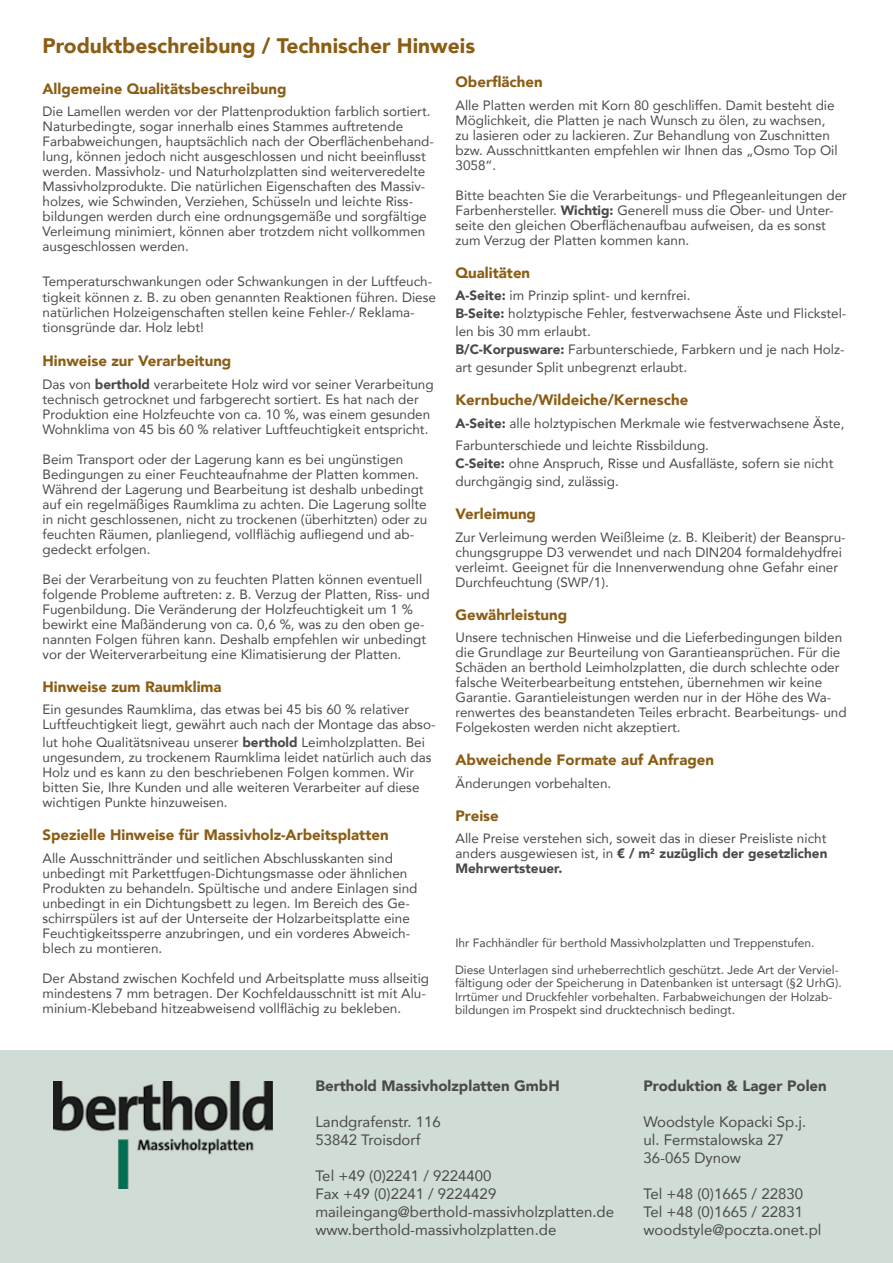
<style>
.page{position:relative;width:893px;height:1263px;background:#fff}
.page>*{position:absolute;margin:0;border:0;box-sizing:border-box;transform-origin:0 0}
.t1{font:900 21px "Avenir";color:#8b5d14}
.t2{font:15px/18px "Avenir";color:#4a4a49}
.t3{font:900 15px "Avenir";color:#8b5d14}
.t4{font:900 15px "Avenir";color:#4a4a49}
.t5{font:13.5px/15px "Avenir";color:#4a4a49}
.t6{font:12px/13.5px "Avenir";color:#4a4a49}
.s1{font-weight:900}
</style>
<div class="page">
<div style="left:0;top:1050px;width:893px;height:213px;background:#d0dcd6"></div>
<img style="left:53px;top:1081px;width:219px;height:107px">
<h1 class="t1" style="left:43px;top:28px;width:434px">Produktbeschreibung / Technischer Hinweis</h1>
<p class="t3" style="left:43px;top:76px;width:245px">Allgemeine Qualitätsbeschreibung</p>
<p class="t5" style="left:43px;top:104px;width:393px">Die Lamellen werden vor der Plattenproduktion farblich sortiert.<br>Naturbedingte, sogar innerhalb eines Stammes auftretende Farbabweichungen, hauptsächlich nach der Oberflächenbehand&shy;lung, können jedoch nicht ausgeschlossen und nicht beeinflusst werden. Massivholz- und Naturholzplatten sind weiterveredelte Massivholzprodukte. Die natürlichen Eigenschaften des Massiv&shy;holzes, wie Schwinden, Verziehen, Schüsseln und leichte Riss&shy;bildungen werden durch eine ordnungsgemäße und sorgfältige Verleimung minimiert, können aber trotzdem nicht vollkommen ausgeschlossen werden.</p>
<p class="t5" style="left:43px;top:273px;width:395px;line-height:15.5px">Temperaturschwankungen oder Schwankungen in der Luftfeuch&shy;tigkeit können z. B. zu oben genannten Reaktionen führen. Diese natürlichen Holzeigenschaften stellen keine Fehler-/ Reklama&shy;tionsgründe dar. Holz lebt!</p>
<p class="t3" style="left:43px;top:348px;width:190px">Hinweise zur Verarbeitung</p>
<p class="t5" style="left:43px;top:376px;width:393px">Das von <span class="s1">berthold</span> verarbeitete Holz wird vor seiner Verarbeitung technisch getrocknet und farbgerecht sortiert. Es hat nach der Produktion eine Holzfeuchte von ca. 10 %, was einem gesunden Wohnklima von 45 bis 60 % relativer Luftfeuchtigkeit entspricht.</p>
<p class="t5" style="left:43px;top:451px;width:386px">Beim Transport oder der Lagerung kann es bei ungünstigen Bedingungen zu einer Feuchteaufnahme der Platten kommen.<br>Während der Lagerung und Bearbeitung ist deshalb unbedingt auf ein regelmäßiges Raumklima zu achten. Die Lagerung sollte in nicht geschlossenen, nicht zu trockenen (überhitzten) oder zu feuchten Räumen, planliegend, vollflächig aufliegend und ab&shy;gedeckt erfolgen.</p>
<p class="t5" style="left:43px;top:571px;width:389px">Bei der Verarbeitung von zu feuchten Platten können eventuell folgende Probleme auftreten: z. B. Verzug der Platten, Riss- und Fugenbildung. Die Veränderung der Holzfeuchtigkeit um 1 % bewirkt eine Maßänderung von ca. 0,6 %, was zu den oben ge&shy;nannten Folgen führen kann. Deshalb empfehlen wir unbedingt vor der Weiterverarbeitung eine Klimatisierung der Platten.</p>
<p class="t3" style="left:43px;top:673px;width:181px">Hinweise zum Raumklima</p>
<p class="t5" style="left:43px;top:701px;width:394px">Ein gesundes Raumklima, das etwas bei 45 bis 60 % relativer<br>Luftfeuchtigkeit liegt, gewährt auch nach der Montage das abso-</p>
<p class="t5" style="left:43px;top:734px;width:390px">lut hohe Qualitätsniveau unserer <span class="s1">berthold</span> Leimholzplatten. Bei ungesundem, zu trockenem Raumklima leidet natürlich auch das Holz und es kann zu den beschriebenen Folgen kommen. Wir bitten Sie, Ihre Kunden und alle weiteren Verarbeiter auf diese wichtigen Punkte hinzuweisen.</p>
<p class="t3" style="left:43px;top:822px;width:348px">Spezielle Hinweise für Massivholz-Arbeitsplatten</p>
<p class="t5" style="left:43px;top:850px;width:376px">Alle Ausschnittränder und seitlichen Abschlusskanten sind unbedingt mit Parkettfugen-Dichtungsmasse oder ähnlichen Produkten zu behandeln. Spültische und andere Einlagen sind unbedingt in ein Dichtungsbett zu legen. Im Bereich des Ge&shy;schirrspülers ist auf der Unterseite der Holzarbeitsplatte eine Feuchtigkeitssperre anzubringen, und ein vorderes Abweich&shy;blech zu montieren.</p>
<p class="t5" style="left:43px;top:970px;width:388px">Der Abstand zwischen Kochfeld und Arbeitsplatte muss allseitig mindestens 7 mm betragen. Der Kochfeldausschnitt ist mit Alu&shy;minium-Klebeband hitzeabweisend vollflächig zu bekleben.</p>
<p class="t3" style="left:455px;top:69px;width:89px">Oberflächen</p>
<p class="t5" style="left:455px;top:97px;width:384px">Alle Platten werden mit Korn 80 geschliffen. Damit besteht die Möglichkeit, die Platten je nach Wunsch zu ölen, zu wachsen, zu lasieren oder zu lackieren. Zur Behandlung von Zuschnitten bzw. Ausschnittkanten empfehlen wir Ihnen das „Osmo Top Oil 3058“.</p>
<p class="t5" style="left:455px;top:187px;width:393px">Bitte beachten Sie die Verarbeitungs- und Pflegeanleitungen der Farbenhersteller. <span class="s1">Wichtig:</span> Generell muss die Ober- und Unter&shy;seite den gleichen Oberflächenaufbau aufweisen, da es sonst zum Verzug der Platten kommen kann.</p>
<p class="t3" style="left:455px;top:260px;width:76px">Qualitäten</p>
<p class="t5" style="left:455px;top:286px;width:392px;line-height:18px"><span class="s1">A-Seite:</span> im Prinzip splint- und kernfrei.<br><span class="s1">B-Seite:</span> holztypische Fehler, festverwachsene Äste und Flickstel&shy;len bis 30 mm erlaubt.<br><span class="s1">B/C-Korpusware:</span> Farbunterschiede, Farbkern und je nach Holz&shy;art gesunder Split unbegrenzt erlaubt.</p>
<p class="t3" style="left:455px;top:387px;width:234px">Kernbuche/Wildeiche/Kernesche</p>
<p class="t5" style="left:455px;top:411px;width:390px;line-height:22.5px"><span class="s1">A-Seite:</span> alle holztypischen Merkmale wie festverwachsene Äste,<br>Farbunterschiede und leichte Rissbildung.</p>
<p class="t5" style="left:455px;top:454px;width:379px;line-height:18px"><span class="s1">C-Seite:</span> ohne Anspruch, Risse und Ausfalläste, sofern sie nicht durchgängig sind, zulässig.</p>
<p class="t3" style="left:455px;top:501px;width:82px">Verleimung</p>
<p class="t5" style="left:455px;top:529px;width:392px">Zur Verleimung werden Weißleime (z. B. Kleiberit) der Beanspru&shy;chungsgruppe D3 verwendet und nach DIN204 formaldehydfrei verleimt. Geeignet für die Innenverwendung ohne Gefahr einer Durchfeuchtung (SWP/1).</p>
<p class="t3" style="left:455px;top:602px;width:113px">Gewährleistung</p>
<p class="t5" style="left:455px;top:630px;width:393px">Unsere technischen Hinweise und die Lieferbedingungen bilden die Grundlage zur Beurteilung von Garantieansprüchen. Für die Schäden an berthold Leimholzplatten, die durch schlechte oder falsche Weiterbearbeitung entstehen, übernehmen wir keine Garantie. Garantieleistungen werden nur in der Höhe des Wa&shy;renwertes des beanstandeten Teiles erbracht. Bearbeitungs- und Folgekosten werden nicht akzeptiert.</p>
<p class="t3" style="left:455px;top:747px;width:260px">Abweichende Formate auf Anfragen</p>
<p class="t5" style="left:455px;top:775px;width:157px">Änderungen vorbehalten.</p>
<p class="t3" style="left:455px;top:803px;width:45px">Preise</p>
<p class="t5" style="left:455px;top:831px;width:373px;text-align:justify">Alle Preise verstehen sich, soweit das in dieser Preisliste nicht anders ausgewiesen ist, in <span class="s1">€ / m</span><sup>2</sup> <span class="s1">zuzüglich der gesetzlichen Mehrwertsteuer.</span></p>
<p class="t6" style="left:455px;top:935px;width:361px">Ihr Fachhändler für berthold Massivholzplatten und Treppenstufen.</p>
<p class="t6" style="left:455px;top:962px;width:388px">Diese Unterlagen sind urheberrechtlich geschützt. Jede Art der Verviel&shy;fältigung oder der Speicherung in Datenbanken ist untersagt (§2 UrhG).<br>Irrtümer und Druckfehler vorbehalten. Farbabweichungen der Holzab&shy;bildungen im Prospekt sind drucktechnisch bedingt.</p>
<p class="t4" style="left:315px;top:1073px;width:246px">Berthold Massivholzplatten GmbH</p>
<p class="t2" style="left:315px;top:1112px;width:127px">Landgrafenstr. 116<br>53842 Troisdorf</p>
<p class="t2" style="left:315px;top:1166px;width:300px">Tel +49 (0)2241 / 9224400<br>Fax +49 (0)2241 / 9224429 maileingang@berthold-massivholzplatten.de www.berthold-massivholzplatten.de</p>
<p class="t4" style="left:643px;top:1072px;width:185px">Produktion &amp; Lager Polen</p>
<p class="t2" style="left:643px;top:1112px;width:164px">Woodstyle Kopacki Sp.j. ul. Fermstalowska 27<br>36-065 Dynow</p>
<p class="t2" style="left:643px;top:1184px;width:179px">Tel +48 (0)1665 / 22830<br>Tel +48 (0)1665 / 22831 woodstyle@poczta.onet.pl</p>
</div>
